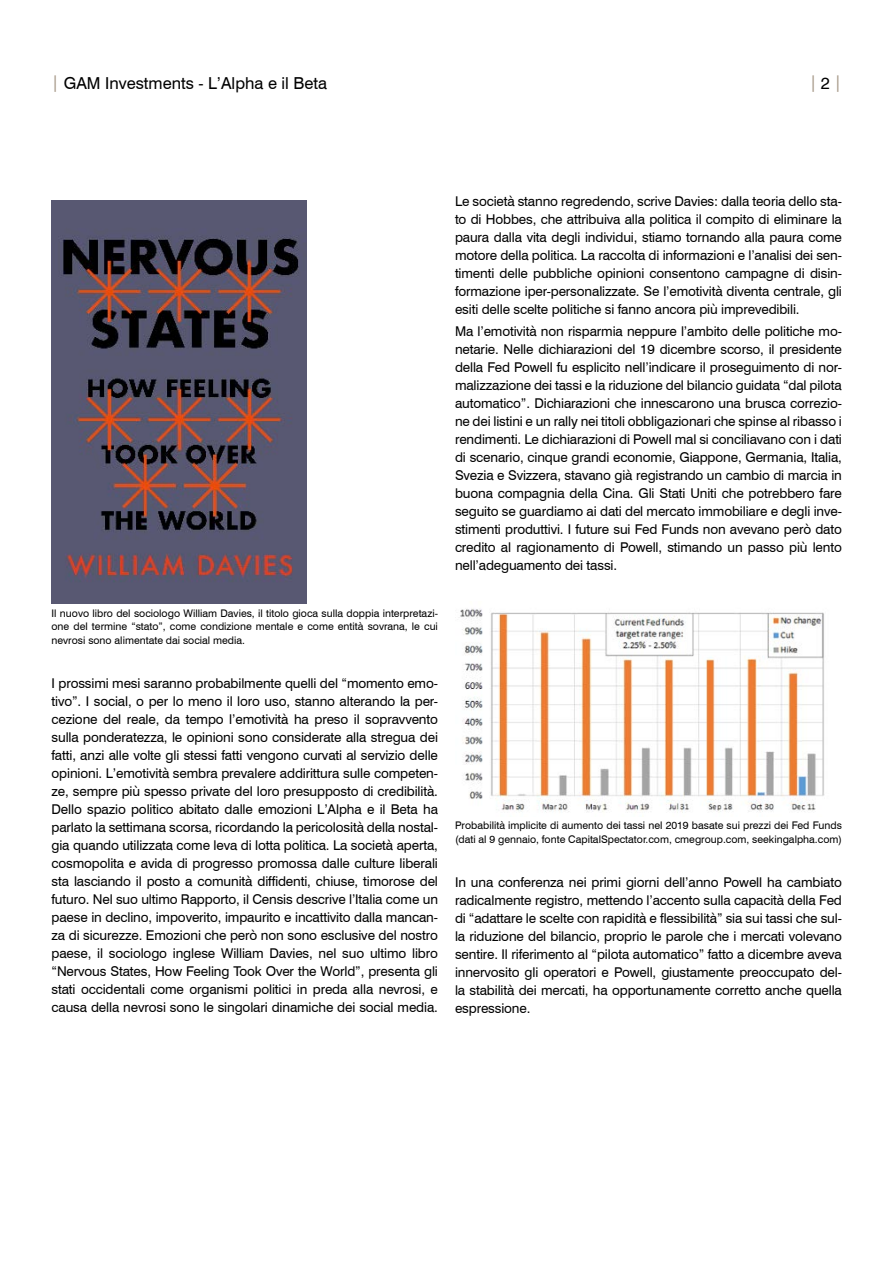
<style>
.page{position:relative;width:893px;height:1263px;background:#fff}
.page>*{position:absolute;margin:0;border:0;box-sizing:border-box;transform-origin:0 0}
.t1{font:16.5px "Swiss 721 BT";color:#000}
.t2{font:16.5px "Swiss 721 BT";color:#a69887}
.DISCLAIMER{font:13.5px/18px "Swiss 721 BT";letter-spacing:-.01em;color:#000;text-align:justify}
.DISCLAIMER-2{font:10.5px/13.5px "Swiss 721 BT";color:#000;text-align:justify}
.s1{color:#a69887}
.s2{color:#000}
</style>
<div class="page">
<img style="left:52px;top:200px;width:255px;height:403px">
<img style="left:460px;top:609px;width:365px;height:204px">
<p class="t1" style="left:51px;top:73px;width:277px"><span class="s1">|</span> GAM Investments - L’Alpha e il Beta</p>
<p class="t2" style="left:809px;top:72px;width:34px">| <span class="s2">2</span> |</p>
<p class="DISCLAIMER-2" style="left:52px;top:606px;width:388px">Il nuovo libro del sociologo William Davies, il titolo gioca sulla doppia interpretazi&shy;one del termine “stato”, come condizione mentale e come entità sovrana, le cui nevrosi sono alimentate dai social media.</p>
<p class="DISCLAIMER" style="left:52px;top:674px;width:388px">I prossimi mesi saranno probabilmente quelli del “momento emo&shy;tivo”. I social, o per lo meno il loro uso, stanno alterando la per&shy;cezione del reale, da tempo l’emotività ha preso il sopravvento sulla ponderatezza, le opinioni sono considerate alla stregua dei fatti, anzi alle volte gli stessi fatti vengono curvati al servizio delle opinioni. L’emotività sembra prevalere addirittura sulle competen&shy;ze, sempre più spesso private del loro presupposto di credibilità.<br>Dello spazio politico abitato dalle emozioni L’Alpha e il Beta ha parlato la settimana scorsa, ricordando la pericolosità della nostal&shy;gia quando utilizzata come leva di lotta politica. La società aperta, cosmopolita e avida di progresso promossa dalle culture liberali sta lasciando il posto a comunità diffidenti, chiuse, timorose del futuro. Nel suo ultimo Rapporto, il Censis descrive l’Italia come un paese in declino, impoverito, impaurito e incattivito dalla mancan&shy;za di sicurezze. Emozioni che però non sono esclusive del nostro paese, il sociologo inglese William Davies, nel suo ultimo libro “Nervous States, How Feeling Took Over the World”, presenta gli stati occidentali come organismi politici in preda alla nevrosi, e causa della nevrosi sono le singolari dinamiche dei social media.</p>
<p class="DISCLAIMER" style="left:455px;top:192px;width:388px">Le società stanno regredendo, scrive Davies: dalla teoria dello sta&shy;to di Hobbes, che attribuiva alla politica il compito di eliminare la paura dalla vita degli individui, stiamo tornando alla paura come motore della politica. La raccolta di informazioni e l’analisi dei sen&shy;timenti delle pubbliche opinioni consentono campagne di disin&shy;formazione iper-personalizzate. Se l’emotività diventa centrale, gli esiti delle scelte politiche si fanno ancora più imprevedibili.</p>
<p class="DISCLAIMER" style="left:455px;top:322px;width:388px">Ma l’emotività non risparmia neppure l’ambito delle politiche mo&shy;netarie. Nelle dichiarazioni del 19 dicembre scorso, il presidente della Fed Powell fu esplicito nell’indicare il proseguimento di nor&shy;malizzazione dei tassi e la riduzione del bilancio guidata “dal pilota automatico”. Dichiarazioni che innescarono una brusca correzio&shy;ne dei listini e un rally nei titoli obbligazionari che spinse al ribasso i rendimenti. Le dichiarazioni di Powell mal si conciliavano con i dati di scenario, cinque grandi economie, Giappone, Germania, Italia, Svezia e Svizzera, stavano già registrando un cambio di marcia in buona compagnia della Cina. Gli Stati Uniti che potrebbero fare seguito se guardiamo ai dati del mercato immobiliare e degli inve&shy;stimenti produttivi. I future sui Fed Funds non avevano però dato credito al ragionamento di Powell, stimando un passo più lento nell’adeguamento dei tassi.</p>
<p class="DISCLAIMER-2" style="left:455px;top:819px;width:388px">Probabilità implicite di aumento dei tassi nel 2019 basate sui prezzi dei Fed Funds (dati al 9 gennaio, fonte CapitalSpectator.com, cmegroup.com, seekingalpha.com)</p>
<p class="DISCLAIMER" style="left:455px;top:873px;width:388px">In una conferenza nei primi giorni dell’anno Powell ha cambiato radicalmente registro, mettendo l’accento sulla capacità della Fed di “adattare le scelte con rapidità e flessibilità” sia sui tassi che sul&shy;la riduzione del bilancio, proprio le parole che i mercati volevano sentire. Il riferimento al “pilota automatico” fatto a dicembre aveva innervosito gli operatori e Powell, giustamente preoccupato del&shy;la stabilità dei mercati, ha opportunamente corretto anche quella espressione.</p>
</div>
